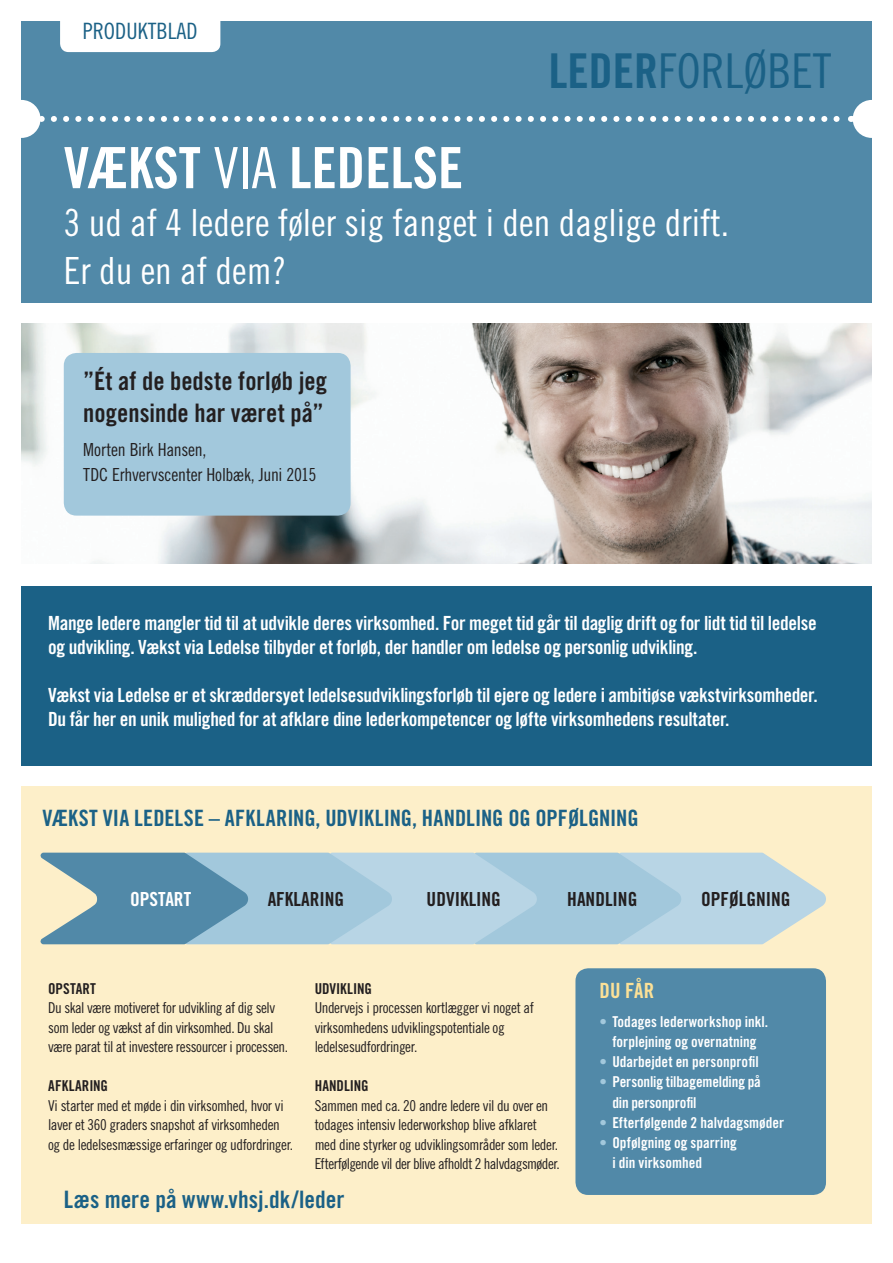
<style>
.page{position:relative;width:893px;height:1263px;background:#fff}
.page>*{position:absolute;margin:0;border:0;box-sizing:border-box;transform-origin:0 0}
.t1{font:57px "Trade Gothic LT Std Bd Cn 20";color:#fff}
.t2{font:48px "Trade Gothic LT Std Cn 18";color:#1b6186}
.t3{font:37.5px "Trade Gothic LT Std Cn 18";color:#fff}
.t4{font:25.5px/31.5px "Trade Gothic LT Std Bd Cn 20";color:#231f20}
.t5{font:24px "Trade Gothic LT Std Bd Cn 20";letter-spacing:.005em;color:#1b6186}
.t6{font:22.5px "Trade Gothic LT Std Bd Cn 20";letter-spacing:.005em;color:#1b6186}
.t7{font:22.5px "Trade Gothic LT Std Cn 18";color:#1b6186}
.t8{font:21px "Trade Gothic LT Std Bd Cn 20";color:#fce197}
.t9{font:19.5px/24px "Trade Gothic LT Std Bd Cn 20";letter-spacing:-.02em;color:#fff}
.t10{font:19.35px "Trade Gothic LT Std Bd Cn 20";color:#231f20}
.t11{font:19.35px "Trade Gothic LT Std Bd Cn 20";color:#fff}
.t12{font:18px/25.5px "Trade Gothic LT Std Cn 18";letter-spacing:-.01em;color:#231f20}
.t13{font:15px/19.5px "Trade Gothic LT Std Cn 18";letter-spacing:-.025em;color:#231f20}
.t14{font:15px/20.2px "Trade Gothic LT Std Bd Cn 20";color:#fff;text-align:center}
.t15{font:15px "Trade Gothic LT Std Bd Cn 20";color:#231f20}
.s1{font-family:"Trade Gothic LT Std Bd Cn 20"}
.s2{font-family:"Trade Gothic LT Std Cn 18"}
.s3{color:#a2c8dc}
</style>
<div class="page">
<div style="left:21px;top:786px;width:851px;height:438px;background:#fdefc9"></div>
<img style="left:21px;top:323px;width:851px;height:240px">
<div style="left:21px;top:586px;width:851px;height:179px;background:#1b6186"></div>
<div style="left:21px;top:21px;width:851px;height:282px;background:#5189a8"></div>
<div style="left:3px;top:100px;width:38px;height:38px;background:#fff;border-radius:50%"></div>
<div style="left:853px;top:100px;width:38px;height:38px;background:#fff;border-radius:50%"></div>
<svg style="left:42px;top:116px;width:798px;height:6px"></svg>
<div style="left:60px;top:21px;width:160px;height:31px;background:#fff"></div>
<div style="left:575px;top:968px;width:251px;height:227px;background:#5189a8;border-radius:13px"></div>
<svg style="left:40px;top:853px;width:786px;height:91px;background:#a1c3d3"></svg>
<div style="left:64px;top:353px;width:287px;height:163px;background:#a2c8dc;border-radius:13px"></div>
<p class="t7" style="left:83px;top:18px;width:116px">PRODUKTBLAD</p>
<p class="t2" style="left:549px;top:42px;width:284px"><span class="s1">LEDER</span>FORLØBET</p>
<p class="t1" style="left:64px;top:133px;width:401px">VÆKST <span class="s2">VIA</span> LEDELSE</p>
<p class="t3" style="left:64px;top:201px;width:667px">3 ud af 4 ledere føler sig fanget i den daglige drift.</p>
<p class="t3" style="left:64px;top:249px;width:224px">Er du en af dem?</p>
<p class="t4" style="left:83px;top:365px;width:245px">”Ét af de bedste forløb jeg nogensinde har været på”</p>
<p class="t12" style="left:83px;top:436px;width:235px">Morten Birk Hansen,<br>TDC Erhvervscenter Holbæk, Juni 2015</p>
<p class="t9" style="left:48px;top:611px;width:770px">Mange ledere mangler tid til at udvikle deres virksomhed. For meget tid går til daglig drift og for lidt tid til ledelse</p>
<p class="t9" style="left:48px;top:635px;width:651px">og udvikling. Vækst via Ledelse tilbyder et forløb, der handler om ledelse og personlig udvikling.</p>
<p class="t9" style="left:48px;top:683px;width:771px">Vækst via Ledelse er et skræddersyet ledelsesudviklingsforløb til ejere og ledere i ambitiøse vækstvirksomheder.<br>Du får her en unik mulighed for at afklare dine lederkompetencer og løfte virksomhedens resultater.</p>
<p class="t6" style="left:43px;top:805px;width:598px">VÆKST VIA LEDELSE – AFKLARING, UDVIKLING, HANDLING OG OPFØLGNING</p>
<p class="t11" style="left:130px;top:887px;width:63px">OPSTART</p>
<p class="t10" style="left:268px;top:887px;width:78px">AFKLARING</p>
<p class="t10" style="left:427px;top:887px;width:76px">UDVIKLING</p>
<p class="t10" style="left:567px;top:887px;width:72px">HANDLING</p>
<p class="t10" style="left:701px;top:887px;width:91px">OPFØLGNING</p>
<p class="t15" style="left:48px;top:979px;width:49px">OPSTART</p>
<p class="t13" style="left:48px;top:998px;width:241px">Du skal være motiveret for udvikling af dig selv som leder og vækst af din virksomhed. Du skal være parat til at investere ressourcer i processen.</p>
<p class="t15" style="left:48px;top:1077px;width:61px">AFKLARING</p>
<p class="t13" style="left:48px;top:1095px;width:247px">Vi starter med et møde i din virksomhed, hvor vi laver et 360 graders snapshot af virksomheden og de ledelsesmæssige erfaringer og udfordringer.</p>
<p class="t15" style="left:315px;top:979px;width:59px">UDVIKLING</p>
<p class="t13" style="left:315px;top:998px;width:221px">Undervejs i processen kortlægger vi noget af virksomhedens udviklingspotentiale og ledelsesudfordringer.</p>
<p class="t15" style="left:315px;top:1077px;width:55px">HANDLING</p>
<p class="t13" style="left:315px;top:1095px;width:247px">Sammen med ca. 20 andre ledere vil du over en todages intensiv lederworkshop blive afklaret med dine styrker og udviklingsområder som leder.<br>Efterfølgende vil der blive afholdt 2 halvdagsmøder.</p>
<p class="t5" style="left:64px;top:1184px;width:282px">Læs mere på www.vhsj.dk/leder</p>
<p class="t8" style="left:600px;top:978px;width:56px">DU FÅR</p>
<p class="t14" style="left:600px;top:1011px;width:170px"><span class="s3">•</span> Todages lederworkshop inkl. forplejning og overnatning</p>
<p class="t14" style="left:600px;top:1051px;width:161px"><span class="s3">•</span> Udarbejdet en personprofil</p>
<p class="t14" style="left:612px;top:1072px;width:150px;text-align:left;text-indent:-13px"><span class="s3">•</span> Personlig tilbagemelding på din personprofil</p>
<p class="t14" style="left:600px;top:1112px;width:186px"><span class="s3">•</span> Efterfølgende 2 halvdagsmøder</p>
<p class="t14" style="left:600px;top:1132px;width:139px"><span class="s3">•</span> Opfølgning og sparring</p>
<p class="t14" style="left:612px;top:1153px;width:91px">i din virksomhed</p>
</div>
